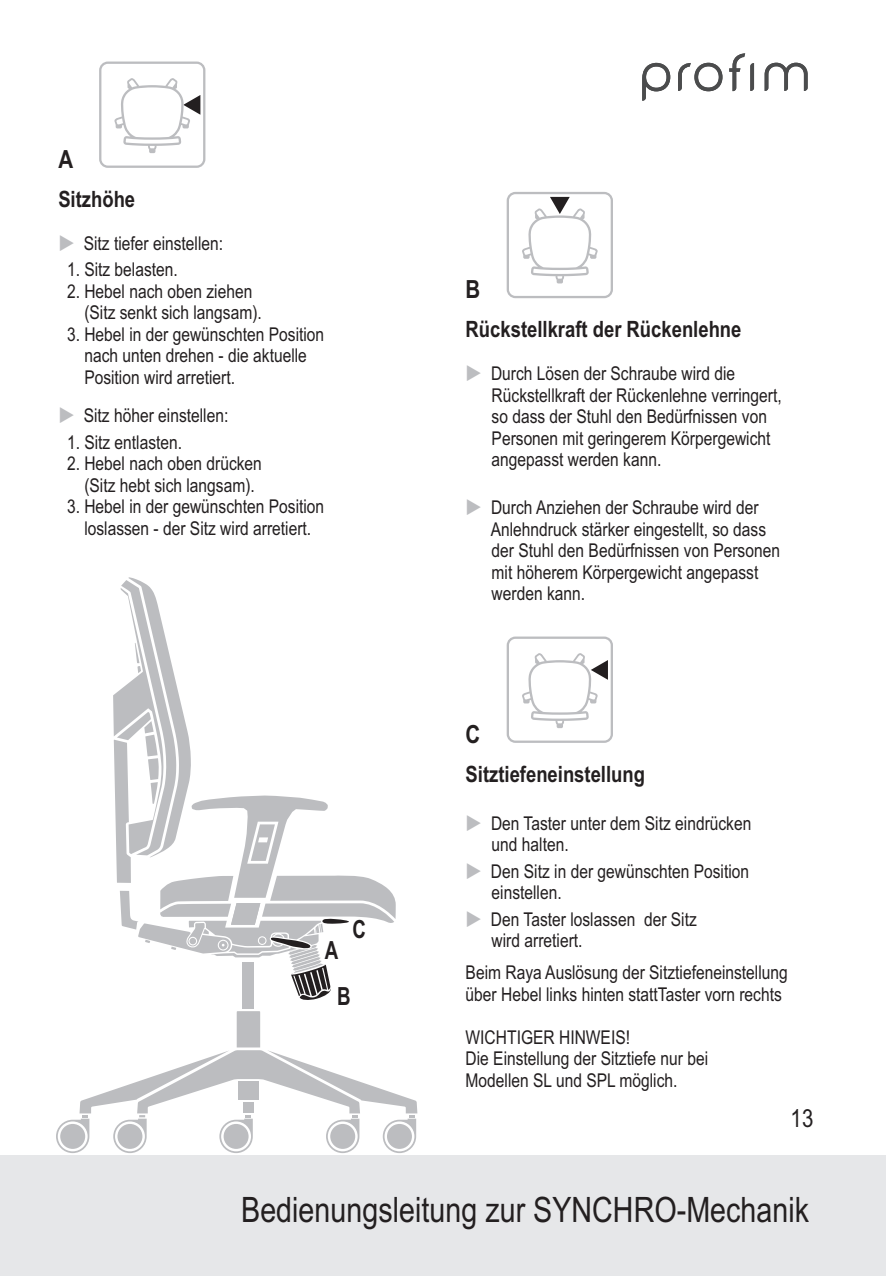
<style>
.page{position:relative;width:886px;height:1276px;background:#fff}
.page>*{position:absolute;margin:0;border:0;box-sizing:border-box;transform-origin:0 0}
.t1{font:35px "Arial Narrow";color:#231f20}
.t2{font:700 25px "Arial Narrow";color:#231f20}
.t3{font:700 25px "Arial";color:#231f20;scale:.75 1}
.t4{font:25px "Arial Narrow";color:#231f20}
.t5{font:700 22.5px "Arial Narrow";color:#231f20}
.t6{font:19px/21.5px "Arial Narrow";color:#231f20}
</style>
<div class="page">
<div style="left:0;top:1155px;width:886px;height:121px;background:#e6e7e9"></div>
<svg style="left:507px;top:192px;width:106px;height:106px"></svg>
<svg style="left:99px;top:62px;width:106px;height:106px"></svg>
<svg style="left:507px;top:636px;width:106px;height:107px"></svg>
<svg style="left:642px;top:63px;width:28px;height:38px"></svg>
<svg style="left:764px;top:63px;width:44px;height:28px"></svg>
<svg style="left:678px;top:63px;width:44px;height:28px"></svg>
<svg style="left:729px;top:53px;width:25px;height:38px"></svg>
<svg style="left:56px;top:1011px;width:361px;height:142px"></svg>
<div style="left:117px;top:1124px;width:25px;height:25px;background:#bcbdc0;border-radius:50%"></div>
<svg style="left:113px;top:577px;width:283px;height:423px"></svg>
<div style="left:242px;top:962px;width:12px;height:46px;background:#bcbdc0"></div>
<h2 class="t2" style="left:58px;top:150px;width:16px">A</h2>
<p class="t5" style="left:58px;top:190px;width:78px">Sitzhöhe</p>
<p class="t6" style="left:84px;top:234px;width:141px">Sitz tiefer einstellen:</p>
<p class="t6" style="left:67px;top:260px;width:112px">1. Sitz belasten.</p>
<p class="t6" style="left:84px;top:282px;width:179px;text-indent:-17px">2. Hebel nach oben ziehen (Sitz senkt sich langsam).</p>
<p class="t6" style="left:84px;top:325px;width:241px;text-indent:-17px">3. Hebel in der gewünschten Position nach unten drehen - die aktuelle<br>Position wird arretiert.</p>
<p class="t6" style="left:84px;top:407px;width:146px">Sitz höher einstellen:</p>
<p class="t6" style="left:67px;top:433px;width:117px">1. Sitz entlasten.</p>
<p class="t6" style="left:67px;top:454px;width:196px;text-align:center">2. Hebel nach oben drücken (Sitz hebt sich langsam).</p>
<p class="t6" style="left:67px;top:497px;width:259px;text-align:center">3. Hebel in der gewünschten Position loslassen - der Sitz wird arretiert.</p>
<h2 class="t3" style="left:325px;top:940px;width:20px">A</h2>
<h2 class="t3" style="left:352px;top:919px;width:20px">C</h2>
<h2 class="t3" style="left:337px;top:986px;width:20px">B</h2>
<h2 class="t2" style="left:466px;top:280px;width:16px">B</h2>
<p class="t5" style="left:466px;top:320px;width:277px">Rückstellkraft der Rückenlehne</p>
<p class="t6" style="left:491px;top:365px;width:292px">Durch Lösen der Schraube wird die Rückstellkraft der Rückenlehne verringert, so dass der Stuhl den Bedürfnissen von Personen mit geringerem Körpergewicht angepasst werden kann.</p>
<p class="t6" style="left:491px;top:498px;width:291px">Durch Anziehen der Schraube wird der Anlehndruck stärker eingestellt, so dass der Stuhl den Bedürfnissen von Personen mit höherem Körpergewicht angepasst werden kann.</p>
<h2 class="t2" style="left:466px;top:724px;width:16px">C</h2>
<p class="t5" style="left:466px;top:765px;width:181px">Sitztiefeneinstellung</p>
<p class="t6" style="left:491px;top:814px;width:262px">Den Taster unter dem Sitz eindrücken und halten.</p>
<p class="t6" style="left:491px;top:862px;width:260px">Den Sitz in der gewünschten Position einstellen.</p>
<p class="t6" style="left:491px;top:910px;width:207px">Den Taster loslassen der Sitz wird arretiert.</p>
<p class="t6" style="left:466px;top:963px;width:324px">Beim Raya Auslösung der Sitztiefeneinstellung über Hebel links hinten stattTaster vorn rechts</p>
<p class="t6" style="left:466px;top:1028px;width:166px">WICHTIGER HINWEIS!</p>
<p class="t6" style="left:466px;top:1049px;width:244px">Die Einstellung der Sitztiefe nur bei<br>Modellen SL und SPL möglich.</p>
<h2 class="t4" style="left:790px;top:1109px;width:24px">13</h2>
<h1 class="t1" style="left:241px;top:1196px;width:569px">Bedienungsleitung zur SYNCHRO-Mechanik</h1>
</div>
